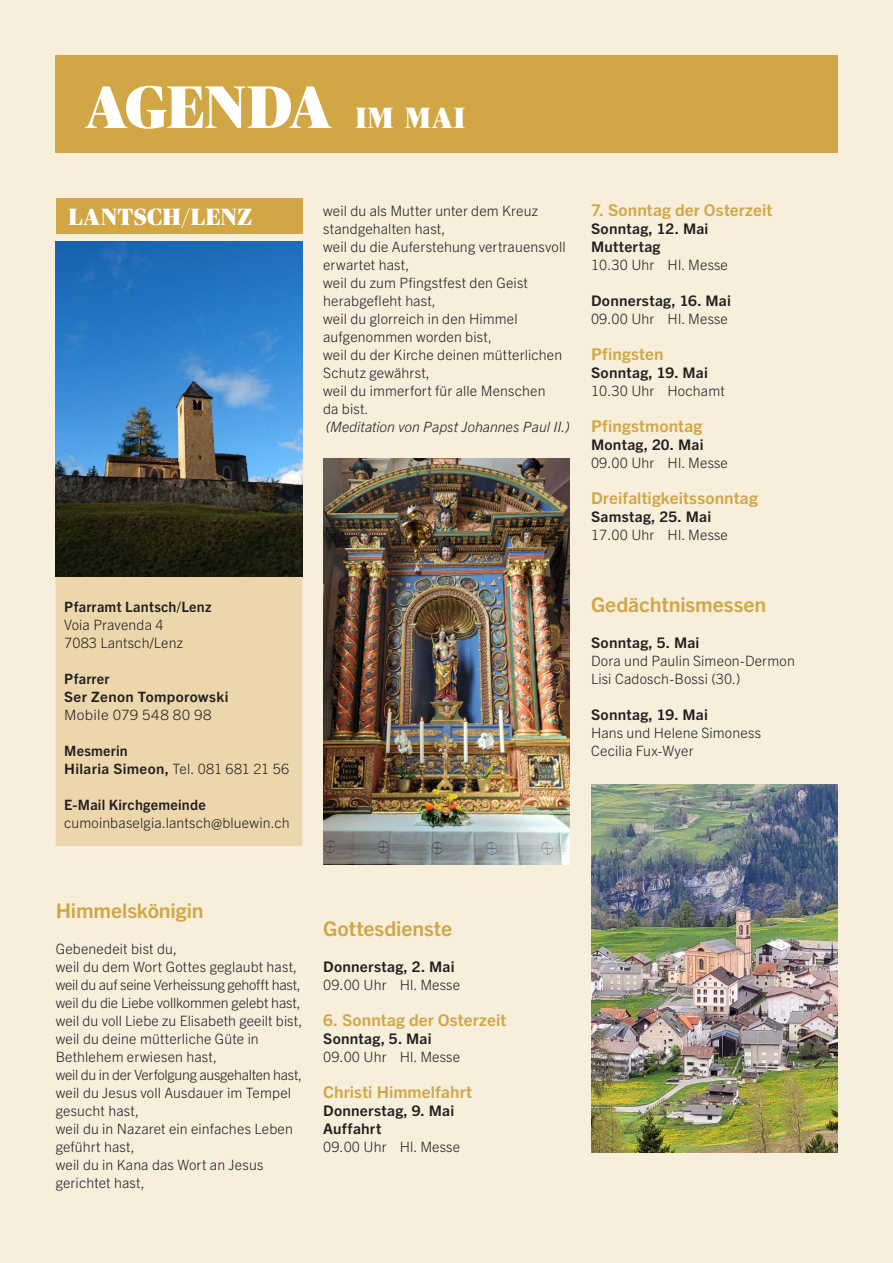
<style>
.page{position:relative;width:893px;height:1263px;background:#f7eedb}
.page>*{position:absolute;margin:0;border:0;box-sizing:border-box;transform-origin:0 0}
.t1{font:900 60px "Publico Banner";letter-spacing:.01em;color:#fff}
.t2{font:900 23.4px "Publico Banner";letter-spacing:.035em;color:#fff}
.t3{font:700 20.25px "Trade Gothic Next LT Pro";letter-spacing:-.005em;color:#d1a644;scale:1.05 1}
.t4{font:700 16.35px "Trade Gothic Next LT Pro";letter-spacing:.01em;color:#d1a644;scale:1.05 1}
.t5{font:700 14.7px/18px "Trade Gothic Next LT Pro";letter-spacing:.015em;color:#231f20;scale:1.05 1}
.t6{font:300 14.25px/18px "Trade Gothic Next LT Pro";letter-spacing:.005em;color:#231f20}
.t7{font:700 14.25px/18px "Trade Gothic Next LT Pro";letter-spacing:.02em;color:#231f20}
.t8{font:italic 300 14.25px "Trade Gothic Next LT Pro";letter-spacing:.005em;color:#231f20}
.t9{font:300 14.25px "Trade Gothic Next LT Pro";letter-spacing:.005em;color:#231f20;scale:1.05 1}
.s1{font-size:29.25px}
.s2{font-weight:300}
</style>
<div class="page">
<div style="left:55px;top:55px;width:783px;height:98px;background:#d1a644"></div>
<div style="left:56px;top:384px;width:246px;height:462px;background:#ecd6ab"></div>
<div style="left:56px;top:198px;width:246px;height:36px;background:#d1a644"></div>
<img style="left:56px;top:241px;width:246px;height:335px">
<img style="left:323px;top:458px;width:247px;height:406px">
<img style="left:591px;top:784px;width:247px;height:368px">
<h1 class="t1" style="left:85px;top:73px;width:381px">AGENDA <span class="s1">IM MAI</span></h1>
<h2 class="t2" style="left:69px;top:204px;width:185px">LANTSCH/LENZ</h2>
<p class="t7" style="left:64px;top:597px;width:149px">Pfarramt Lantsch/Lenz</p>
<p class="t6" style="left:64px;top:615px;width:120px">Voia Pravenda 4<br>7083 Lantsch/Lenz</p>
<p class="t7" style="left:64px;top:669px;width:166px">Pfarrer<br>Ser Zenon Tomporowski</p>
<p class="t9" style="left:64px;top:705px;width:142px">Mobile 079 548 80 98</p>
<p class="t7" style="left:64px;top:741px;width:226px">Mesmerin<br>Hilaria Simeon, <span class="s2">Tel. 081 681 21 56</span></p>
<p class="t7" style="left:64px;top:795px;width:143px">E-Mail Kirchgemeinde</p>
<p class="t6" style="left:64px;top:813px;width:227px">cumoinbaselgia.lantsch@bluewin.ch</p>
<p class="t6" style="left:323px;top:201px;width:244px">weil du als Mutter unter dem Kreuz standgehalten hast,<br>weil du die Auferstehung vertrauensvoll erwartet hast,<br>weil du zum Pfingstfest den Geist herabgefleht hast,<br>weil du glorreich in den Himmel aufgenommen worden bist,<br>weil du der Kirche deinen mütterlichen<br>Schutz gewährst,<br>weil du immerfort für alle Menschen<br>da bist.</p>
<p class="t8" style="left:326px;top:417px;width:246px">(Meditation von Papst Johannes Paul II.)</p>
<p class="t4" style="left:591px;top:199px;width:174px">7. Sonntag der Osterzeit</p>
<p class="t5" style="left:591px;top:219px;width:113px">Sonntag, 12. Mai<br>Muttertag</p>
<p class="t6" style="left:591px;top:255px;width:138px">10.30 Uhr Hl. Messe</p>
<p class="t5" style="left:591px;top:291px;width:135px">Donnerstag, 16. Mai</p>
<p class="t6" style="left:591px;top:309px;width:138px">09.00 Uhr Hl. Messe</p>
<p class="t4" style="left:591px;top:343px;width:71px">Pfingsten</p>
<p class="t5" style="left:591px;top:363px;width:113px">Sonntag, 19. Mai</p>
<p class="t6" style="left:591px;top:381px;width:135px">10.30 Uhr Hochamt</p>
<p class="t4" style="left:591px;top:415px;width:107px">Pfingstmontag</p>
<p class="t5" style="left:591px;top:435px;width:109px">Montag, 20. Mai</p>
<p class="t6" style="left:591px;top:453px;width:138px">09.00 Uhr Hl. Messe</p>
<p class="t4" style="left:591px;top:487px;width:160px">Dreifaltigkeitssonntag</p>
<p class="t5" style="left:591px;top:507px;width:116px">Samstag, 25. Mai</p>
<p class="t6" style="left:591px;top:525px;width:138px">17.00 Uhr Hl. Messe</p>
<h3 class="t3" style="left:591px;top:591px;width:168px">Gedächtnismessen</h3>
<p class="t5" style="left:591px;top:633px;width:105px">Sonntag, 5. Mai</p>
<p class="t6" style="left:591px;top:651px;width:205px">Dora und Paulin Simeon-Dermon<br>Lisi Cadosch-Bossi (30.)</p>
<p class="t5" style="left:591px;top:705px;width:113px">Sonntag, 19. Mai</p>
<p class="t6" style="left:591px;top:723px;width:172px">Hans und Helene Simoness<br>Cecilia Fux-Wyer</p>
<h3 class="t3" style="left:56px;top:897px;width:142px">Himmelskönigin</h3>
<p class="t6" style="left:56px;top:939px;width:248px">Gebenedeit bist du,<br>weil du dem Wort Gottes geglaubt hast, weil du auf seine Verheissung gehofft hast, weil du die Liebe vollkommen gelebt hast, weil du voll Liebe zu Elisabeth geeilt bist, weil du deine mütterliche Güte in<br>Bethlehem erwiesen hast,<br>weil du in der Verfolgung ausgehalten hast, weil du Jesus voll Ausdauer im Tempel gesucht hast,<br>weil du in Nazaret ein einfaches Leben geführt hast,<br>weil du in Kana das Wort an Jesus gerichtet hast,</p>
<h3 class="t3" style="left:323px;top:915px;width:124px">Gottesdienste</h3>
<p class="t5" style="left:323px;top:957px;width:127px">Donnerstag, 2. Mai</p>
<p class="t6" style="left:323px;top:975px;width:138px">09.00 Uhr Hl. Messe</p>
<p class="t4" style="left:323px;top:1009px;width:176px">6. Sonntag der Osterzeit</p>
<p class="t5" style="left:323px;top:1029px;width:105px">Sonntag, 5. Mai</p>
<p class="t6" style="left:323px;top:1047px;width:138px">09.00 Uhr Hl. Messe</p>
<p class="t4" style="left:323px;top:1081px;width:143px">Christi Himmelfahrt</p>
<p class="t5" style="left:323px;top:1101px;width:126px">Donnerstag, 9. Mai<br>Auffahrt</p>
<p class="t6" style="left:323px;top:1137px;width:138px">09.00 Uhr Hl. Messe</p>
</div>
